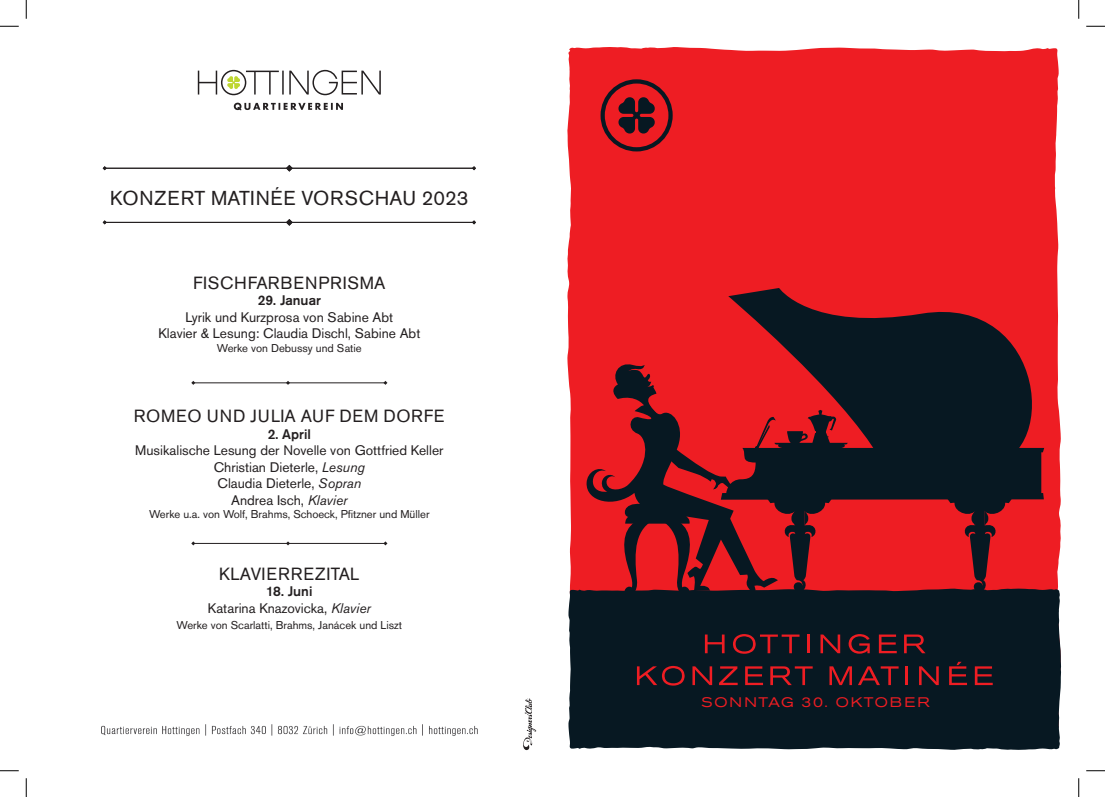
<style>
.page{position:relative;width:1105px;height:797px;background:#fff}
.page>*{position:absolute;margin:0;border:0;box-sizing:border-box;transform-origin:0 0}
.t1{font:20px "Akzidenz Grotesk Std";letter-spacing:.015em;color:#231f20}
.Vorschau_Mengentext{font:17.5px "Akzidenz Grotesk Std";letter-spacing:.035em;color:#231f20}
.Vorschau_Mengentext-2{font:13.75px "Akzidenz Grotesk Std";color:#231f20}
.Vorschau_Mengentext-3{font:500 13.75px "Akzidenz Grotesk Std";color:#231f20}
.Datum_Vorderseite{font:expanded 13.75px "Akzidenz Grotesk BQ";letter-spacing:.14em;color:#ee1d23}
.Vorschau_Mengentext-4{font:11.25px "Akzidenz Grotesk Std";color:#231f20}
.s1{font-style:italic}
</style>
<div class="page">
<img style="left:101px;top:724px;width:426px;height:27px">
<svg style="left:522px;top:698px;width:15px;height:52px"></svg>
<svg style="left:198px;top:70px;width:183px;height:40px"></svg>
<div style="left:567px;top:47px;width:494px;height:541px;background:#ee1d23"></div>
<div style="left:568px;top:588px;width:493px;height:162px;background:#071822"></div>
<svg style="left:600px;top:79px;width:73px;height:72px"></svg>
<svg style="left:728px;top:288px;width:333px;height:237px;fill:#ee1d23"></svg>
<svg style="left:586px;top:361px;width:458px;height:236px"></svg>
<svg style="left:705px;top:634px;width:19px;height:19px"></svg>
<svg style="left:733px;top:634px;width:66px;height:19px"></svg>
<hr style="left:807px;top:634px;width:3px;height:19px;background:#ee1d23">
<svg style="left:820px;top:634px;width:20px;height:19px"></svg>
<svg style="left:849px;top:634px;width:21px;height:19px"></svg>
<svg style="left:879px;top:634px;width:18px;height:19px"></svg>
<svg style="left:904px;top:634px;width:21px;height:19px"></svg>
<svg style="left:637px;top:666px;width:48px;height:19px"></svg>
<svg style="left:692px;top:666px;width:20px;height:19px"></svg>
<svg style="left:719px;top:666px;width:19px;height:19px"></svg>
<svg style="left:745px;top:666px;width:18px;height:19px"></svg>
<svg style="left:770px;top:666px;width:43px;height:19px"></svg>
<svg style="left:829px;top:666px;width:23px;height:19px"></svg>
<svg style="left:858px;top:666px;width:40px;height:19px"></svg>
<hr style="left:905px;top:666px;width:3px;height:19px;background:#ee1d23">
<svg style="left:919px;top:666px;width:20px;height:19px"></svg>
<svg style="left:949px;top:661px;width:18px;height:24px"></svg>
<svg style="left:975px;top:666px;width:18px;height:19px"></svg>
<svg style="left:286px;top:165px;width:7px;height:7px"></svg>
<svg style="left:472px;top:166px;width:4px;height:4px"></svg>
<hr style="left:105px;top:168px;width:369px;height:1px;background:#231f20">
<svg style="left:286px;top:219px;width:7px;height:7px"></svg>
<svg style="left:472px;top:220px;width:4px;height:4px"></svg>
<hr style="left:105px;top:222px;width:369px;height:1px;background:#231f20">
<svg style="left:383px;top:381px;width:4px;height:4px"></svg>
<hr style="left:193px;top:382px;width:192px;height:1px;background:#231f20">
<hr style="left:193px;top:543px;width:192px;height:1px;background:#231f20">
<svg style="left:0;top:25px;width:19px;height:2px"></svg>
<svg style="left:1086px;top:25px;width:19px;height:2px"></svg>
<svg style="left:0;top:770px;width:19px;height:1px"></svg>
<svg style="left:1086px;top:770px;width:19px;height:1px"></svg>
<svg style="left:25px;top:0;width:2px;height:19px"></svg>
<svg style="left:25px;top:778px;width:2px;height:19px"></svg>
<svg style="left:1078px;top:0;width:1px;height:19px"></svg>
<svg style="left:1078px;top:778px;width:1px;height:19px"></svg>
<p class="t1" style="left:110px;top:186px;width:360px">KONZERT MATINÉE VORSCHAU 2023</p>
<p class="Vorschau_Mengentext" style="left:193px;top:272px;width:194px">FISCHFARBENPRISMA</p>
<p class="Vorschau_Mengentext-3" style="left:258px;top:292px;width:65px">29. Januar</p>
<p class="Vorschau_Mengentext-2" style="left:185px;top:309px;width:209px">Lyrik und Kurzprosa von Sabine Abt</p>
<p class="Vorschau_Mengentext-2" style="left:158px;top:325px;width:264px">Klavier &amp; Lesung: Claudia Dischl, Sabine Abt</p>
<p class="Vorschau_Mengentext-4" style="left:217px;top:341px;width:146px">Werke von Debussy und Satie</p>
<p class="Vorschau_Mengentext" style="left:134px;top:406px;width:312px">ROMEO UND JULIA AUF DEM DORFE</p>
<p class="Vorschau_Mengentext-3" style="left:268px;top:425px;width:45px">2. April</p>
<p class="Vorschau_Mengentext-2" style="left:135px;top:442px;width:310px">Musikalische Lesung der Novelle von Gottfried Keller</p>
<p class="Vorschau_Mengentext-2" style="left:214px;top:459px;width:153px">Christian Dieterle, <span class="s1">Lesung</span></p>
<p class="Vorschau_Mengentext-2" style="left:217px;top:475px;width:145px">Claudia Dieterle, <span class="s1">Sopran</span></p>
<p class="Vorschau_Mengentext-2" style="left:231px;top:492px;width:118px">Andrea Isch, <span class="s1">Klavier</span></p>
<p class="Vorschau_Mengentext-4" style="left:149px;top:508px;width:282px">Werke u.a. von Wolf, Brahms, Schoeck, Pfitzner und Müller</p>
<p class="Vorschau_Mengentext" style="left:219px;top:563px;width:142px">KLAVIERREZITAL</p>
<p class="Vorschau_Mengentext-3" style="left:266px;top:583px;width:48px">18. Juni</p>
<p class="Vorschau_Mengentext-2" style="left:208px;top:600px;width:165px">Katarina Knazovicka, <span class="s1">Klavier</span></p>
<p class="Vorschau_Mengentext-4" style="left:177px;top:619px;width:227px">Werke von Scarlatti, Brahms, Janácek und Liszt</p>
<p class="Datum_Vorderseite" style="left:701px;top:694px;width:230px">SONNTAG 30. OKTOBER</p>
</div>
